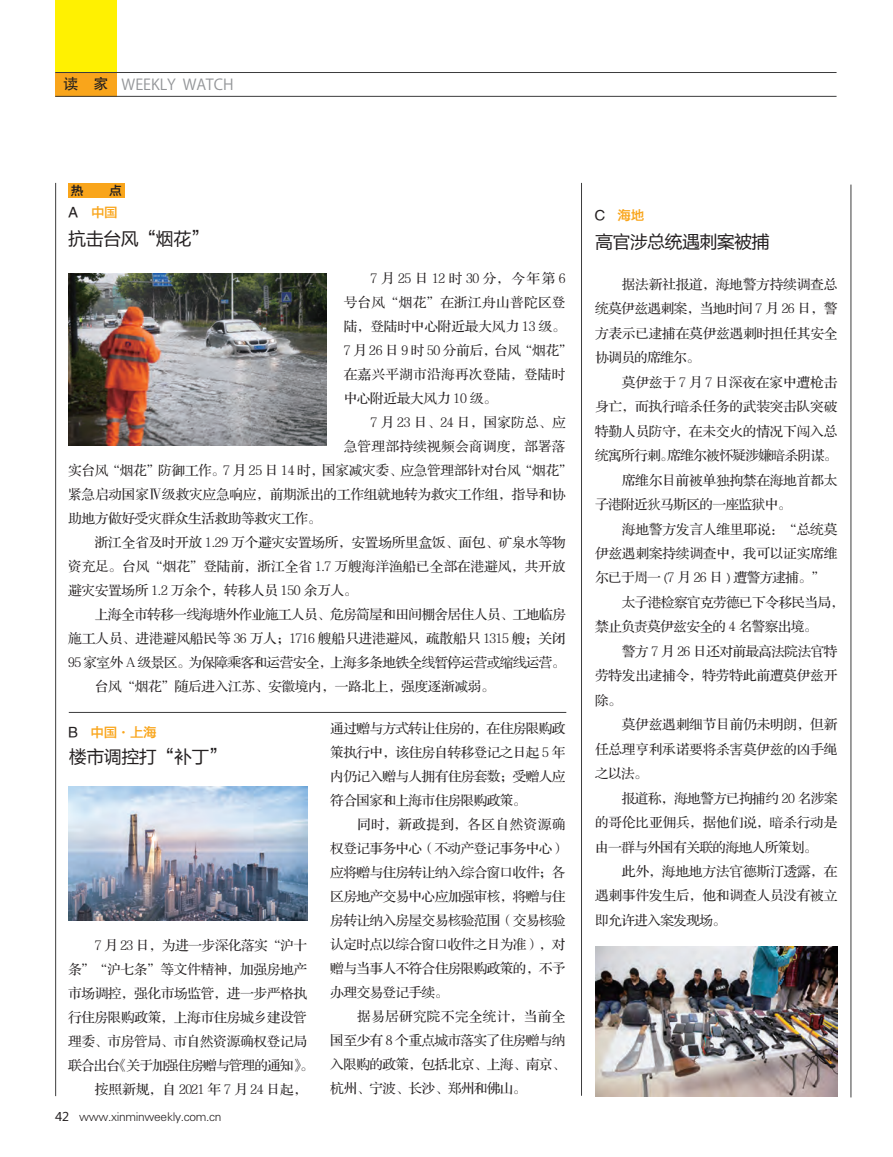
<style>
.page{position:relative;width:893px;height:1157px;background:#fff}
.page>*{position:absolute;margin:0;border:0;box-sizing:border-box;transform-origin:0 0}
.t1{font:18px "FZLTHJW GB1 0";letter-spacing:-.035em;color:#231f20}
.t2{font:15px "Koz Go Pro";color:#939598}
.t3{font:13.5px "FZS3 K GBK1 0";letter-spacing:-.025em;color:#231f20}
.t4{font:13.5px "FZS3 K GBK1 0";letter-spacing:-.045em;color:#231f20}
.t5{font:13.5px "FZS3 K GBK1 0";letter-spacing:-.005em;color:#231f20}
.t6{font:13.5px "FZS3 K GBK1 0";letter-spacing:.02em;color:#231f20}
.t7{font:13.5px "FZS3 K GBK1 0";letter-spacing:-.065em;color:#231f20}
.t8{font:13.5px "FZS3 K GBK1 0";letter-spacing:.26em;color:#231f20}
.t9{font:13.5px "FZS3 K GBK1 0";letter-spacing:.03em;color:#231f20}
.t10{font:13.5px "FZS3 K GBK1 0";letter-spacing:.025em;color:#231f20}
.t11{font:13.5px "FZYDZHJW GB1 0";color:#231f20}
.t12{font:13.5px "FZYDZHJW GB1 0";color:#f9a51b}
.t13{font:12.75px "FZYDZHJW GB1 0";color:#231f20}
.t14{font:12px "FZXH1 JW GB1 0";letter-spacing:-.025em;color:#231f20}
.s1{font-family:"FZHTJW GB1 0";color:#231f20}
.s2{color:#f9a51b}
.s3{color:#231f20}
.s4{font-family:"Microsoft Ya Hei"}
</style>
<div class="page">
<div style="left:55px;top:0;width:62px;height:97px;background:#fff101"></div>
<div style="left:55px;top:72px;width:62px;height:25px;background:#f9a51b"></div>
<hr style="left:55px;top:72px;width:781px;height:1px;background:#3c3c3d">
<hr style="left:55px;top:96px;width:781px;height:1px;background:#3c3c3d">
<div style="left:68px;top:183px;width:57px;height:15px;background:#f9a51b"></div>
<hr style="left:850px;top:185px;width:1px;height:912px;background:#3c3c3d">
<hr style="left:581px;top:183px;width:1px;height:912px;background:#3c3c3d">
<hr style="left:55px;top:183px;width:1px;height:913px;background:#3c3c3d">
<hr style="left:69px;top:712px;width:497px;height:1px;background:#3c3c3d">
<img style="left:68px;top:273px;width:259px;height:172px">
<img style="left:69px;top:787px;width:238px;height:133px">
<img style="left:595px;top:946px;width:242px;height:150px">
<p class="t2" style="left:63px;top:75px;width:172px"><span class="s1">读　家</span> WEEKLY WATCH</p>
<p class="t13" style="left:71px;top:183px;width:14px">热</p>
<p class="t13" style="left:109px;top:183px;width:14px">点</p>
<p class="t11" style="left:68px;top:205px;width:51px">A　<span class="s2">中国</span></p>
<p class="t1" style="left:68px;top:229px;width:142px">抗击台风“烟花”</p>
<p class="t8" style="left:370px;top:271px;width:197px">7月25日12时30分，今年第6</p>
<p class="t6" style="left:344px;top:295px;width:223px">号台风“烟花”在浙江舟山普陀区登</p>
<p class="t3" style="left:344px;top:319px;width:223px">陆，登陆时中心附近最大风力 13 级。</p>
<p class="t3" style="left:344px;top:343px;width:230px">7 月 26 日 9 时 50 分前后，台风“烟花”</p>
<p class="t6" style="left:344px;top:367px;width:223px">在嘉兴平湖市沿海再次登陆，登陆时</p>
<p class="t3" style="left:344px;top:391px;width:155px">中心附近最大风力 10 级。</p>
<p class="t3" style="left:370px;top:415px;width:197px">7 月 23 日、24 日，国家防总、应</p>
<p class="t6" style="left:344px;top:439px;width:223px">急管理部持续视频会商调度，部署落</p>
<p class="t3" style="left:68px;top:463px;width:506px">实台风“烟花”防御工作。7 月 25 日 14 时，国家减灾委、应急管理部针对台风“烟花”</p>
<p class="t3" style="left:68px;top:487px;width:499px">紧急启动国家Ⅳ级救灾应急响应，前期派出的工作组就地转为救灾工作组，指导和协</p>
<p class="t3" style="left:68px;top:511px;width:255px">助地方做好受灾群众生活救助等救灾工作。</p>
<p class="t3" style="left:95px;top:535px;width:472px">浙江全省及时开放 1.29 万个避灾安置场所，安置场所里盒饭、面包、矿泉水等物</p>
<p class="t5" style="left:68px;top:559px;width:499px">资充足。台风“烟花”登陆前，浙江全省 1.7 万艘海洋渔船已全部在港避风，共开放</p>
<p class="t3" style="left:68px;top:583px;width:291px">避灾安置场所 1.2 万余个，转移人员 150 余万人。</p>
<p class="t4" style="left:95px;top:607px;width:472px">上海全市转移一线海塘外作业施工人员、危房简屋和田间棚舍居住人员、工地临房</p>
<p class="t5" style="left:68px;top:631px;width:499px">施工人员、进港避风船民等 36 万人；1716 艘船只进港避风，疏散船只 1315 艘；关闭</p>
<p class="t4" style="left:68px;top:655px;width:499px">95 家室外 A 级景区。为保障乘客和运营安全，上海多条地铁全线暂停运营或缩线运营。</p>
<p class="t3" style="left:95px;top:679px;width:401px">台风“烟花”随后进入江苏、安徽境内，一路北上，强度逐渐减弱。</p>
<p class="t12" style="left:69px;top:725px;width:89px"><span class="s3">B　</span>中国·上海</p>
<p class="t1" style="left:69px;top:747px;width:160px">楼市调控打“补丁”</p>
<p class="t4" style="left:330px;top:721px;width:237px">通过赠与方式转让住房的，在住房限购政</p>
<p class="t4" style="left:330px;top:745px;width:237px">策执行中，该住房自转移登记之日起 5 年</p>
<p class="t4" style="left:330px;top:769px;width:237px">内仍记入赠与人拥有住房套数；受赠人应</p>
<p class="t4" style="left:330px;top:793px;width:198px">符合国家和上海市住房限购政策。</p>
<p class="t9" style="left:357px;top:817px;width:210px">同时，新政提到，各区自然资源确</p>
<p class="t4" style="left:330px;top:841px;width:237px">权登记事务中心（不动产登记事务中心）</p>
<p class="t4" style="left:330px;top:865px;width:237px">应将赠与住房转让纳入综合窗口收件；各</p>
<p class="t4" style="left:330px;top:889px;width:237px">区房地产交易中心应加强审核，将赠与住</p>
<p class="t4" style="left:330px;top:913px;width:237px">房转让纳入房屋交易核验范围（交易核验</p>
<p class="t4" style="left:330px;top:937px;width:237px">认定时点以综合窗口收件之日为准），对</p>
<p class="t4" style="left:330px;top:961px;width:237px">赠与当事人不符合住房限购政策的，不予</p>
<p class="t4" style="left:330px;top:985px;width:120px">办理交易登记手续。</p>
<p class="t10" style="left:357px;top:1009px;width:210px">据易居研究院不完全统计，当前全</p>
<p class="t4" style="left:330px;top:1033px;width:237px">国至少有 8 个重点城市落实了住房赠与纳</p>
<p class="t4" style="left:330px;top:1057px;width:237px">入限购的政策，包括北京、上海、南京、</p>
<p class="t4" style="left:330px;top:1081px;width:198px">杭州、宁波、长沙、郑州和佛山。</p>
<p class="t3" style="left:95px;top:938px;width:214px">7 月 23 日，为进一步深化落实“沪十</p>
<p class="t3" style="left:68px;top:962px;width:241px">条”“沪七条”等文件精神，加强房地产</p>
<p class="t3" style="left:68px;top:986px;width:241px">市场调控，强化市场监管，进一步严格执</p>
<p class="t3" style="left:68px;top:1010px;width:240px">行住房限购政策，上海市住房城乡建设管</p>
<p class="t3" style="left:68px;top:1034px;width:241px">理委、市房管局、市自然资源确权登记局</p>
<p class="t7" style="left:68px;top:1058px;width:247px">联合出台《关于加强住房赠与管理的通知》。</p>
<p class="t3" style="left:95px;top:1082px;width:214px">按照新规，自 2021 年 7 月 24 日起，</p>
<p class="t14" style="left:55px;top:1109px;width:168px"><span class="s4">42</span> www.xinminweekly.com.cn</p>
<p class="t11" style="left:595px;top:208px;width:51px">C　<span class="s2">海地</span></p>
<p class="t1" style="left:595px;top:232px;width:176px">高官涉总统遇刺案被捕</p>
<p class="t3" style="left:622px;top:277px;width:217px">据法新社报道，海地警方持续调查总</p>
<p class="t3" style="left:595px;top:302px;width:244px">统莫伊兹遇刺案，当地时间 7 月 26 日，警</p>
<p class="t3" style="left:595px;top:326px;width:244px">方表示已逮捕在莫伊兹遇刺时担任其安全</p>
<p class="t4" style="left:595px;top:351px;width:106px">协调员的席维尔。</p>
<p class="t5" style="left:622px;top:375px;width:217px">莫伊兹于 7 月 7 日深夜在家中遭枪击</p>
<p class="t3" style="left:595px;top:399px;width:244px">身亡，而执行暗杀任务的武装突击队突破</p>
<p class="t3" style="left:595px;top:424px;width:244px">特勤人员防守，在未交火的情况下闯入总</p>
<p class="t4" style="left:595px;top:448px;width:244px">统寓所行刺。席维尔被怀疑涉嫌暗杀阴谋。</p>
<p class="t3" style="left:622px;top:473px;width:217px">席维尔目前被单独拘禁在海地首都太</p>
<p class="t4" style="left:595px;top:497px;width:198px">子港附近狄马斯区的一座监狱中。</p>
<p class="t3" style="left:622px;top:522px;width:217px">海地警方发言人维里耶说：“总统莫</p>
<p class="t3" style="left:595px;top:546px;width:244px">伊兹遇刺案持续调查中，我可以证实席维</p>
<p class="t4" style="left:595px;top:571px;width:232px">尔已于周一 (7 月 26 日 ) 遭警方逮捕。”</p>
<p class="t4" style="left:622px;top:595px;width:224px">太子港检察官克劳德已下令移民当局，</p>
<p class="t4" style="left:595px;top:619px;width:224px">禁止负责莫伊兹安全的 4 名警察出境。</p>
<p class="t4" style="left:622px;top:644px;width:217px">警方 7 月 26 日还对前最高法院法官特</p>
<p class="t3" style="left:595px;top:668px;width:244px">劳特发出逮捕令，特劳特此前遭莫伊兹开</p>
<p class="t3" style="left:595px;top:693px;width:28px">除。</p>
<p class="t3" style="left:622px;top:717px;width:217px">莫伊兹遇刺细节目前仍未明朗，但新</p>
<p class="t3" style="left:595px;top:742px;width:244px">任总理亨利承诺要将杀害莫伊兹的凶手绳</p>
<p class="t3" style="left:595px;top:766px;width:54px">之以法。</p>
<p class="t4" style="left:622px;top:791px;width:217px">报道称，海地警方已拘捕约 20 名涉案</p>
<p class="t3" style="left:595px;top:815px;width:244px">的哥伦比亚佣兵，据他们说，暗杀行动是</p>
<p class="t4" style="left:595px;top:840px;width:224px">由一群与外国有关联的海地人所策划。</p>
<p class="t3" style="left:622px;top:864px;width:217px">此外，海地地方法官德斯汀透露，在</p>
<p class="t3" style="left:595px;top:888px;width:244px">遇刺事件发生后，他和调查人员没有被立</p>
<p class="t4" style="left:595px;top:913px;width:133px">即允许进入案发现场。</p>
</div>
